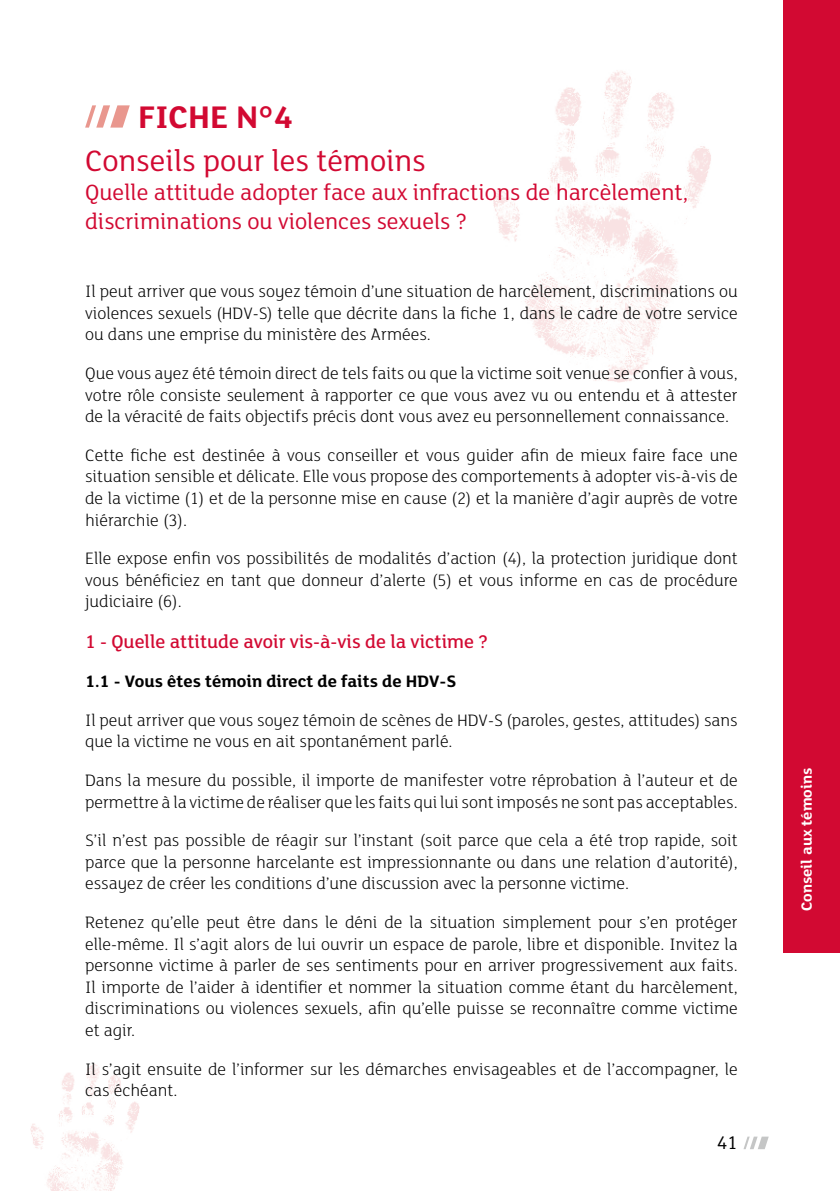
<style>
.page{position:relative;width:840px;height:1191px;background:#fff}
.page>*{position:absolute;margin:0;border:0;box-sizing:border-box;transform-origin:0 0}
.t1{font:700 34px "FS Lola";color:#d20932}
.t2{font:32px "FS Lola";color:#d20932}
.t3{font:24px/28.8px "FS Lola";color:#d20932}
.t4{font:500 20px "FS Lola";color:#d20932}
.t5{font:20px "FS Lola";color:#000}
.t6{font:300 18px/21.6px "FS Lola";color:#000;text-align:justify}
.t7{font:700 18px "FS Lola";color:#000}
.t8{font:700 16px "FS Lola";color:#fff}
</style>
<div class="page">
<svg style="left:743px;top:1136px;width:25px;height:13px"></svg>
<div style="left:782px;top:0;width:57px;height:952px;background:#d20932"></div>
<img style="left:493px;top:70px;width:218px;height:312px">
<img style="left:31px;top:1064px;width:108px;height:127px">
<svg style="left:85px;top:105px;width:45px;height:23px"></svg>
<h1 class="t1" style="left:138px;top:93px;width:156px">FICHE N°4</h1>
<h2 class="t2" style="left:85px;top:140px;width:342px">Conseils pour les témoins</h2>
<h3 class="t3" style="left:85px;top:177px;width:604px">Quelle attitude adopter face aux infractions de harcèlement, discriminations ou violences sexuels ?</h3>
<p class="t6" style="left:85px;top:280px;width:654px">Il peut arriver que vous soyez témoin d’une situation de harcèlement, discriminations ou violences sexuels (HDV-S) telle que décrite dans la fiche 1, dans le cadre de votre service ou dans une emprise du ministère des Armées.</p>
<p class="t6" style="left:85px;top:361px;width:653px">Que vous ayez été témoin direct de tels faits ou que la victime soit venue se confier à vous, votre rôle consiste seulement à rapporter ce que vous avez vu ou entendu et à attester de la véracité de faits objectifs précis dont vous avez eu personnellement connaissance.</p>
<p class="t6" style="left:85px;top:443px;width:653px">Cette fiche est destinée à vous conseiller et vous guider afin de mieux faire face une situation sensible et délicate. Elle vous propose des comportements à adopter vis-à-vis de de la victime (1) et de la personne mise en cause (2) et la manière d’agir auprès de votre hiérarchie (3).</p>
<p class="t6" style="left:85px;top:547px;width:653px">Elle expose enfin vos possibilités de modalités d’action (4), la protection juridique dont vous bénéficiez en tant que donneur d’alerte (5) et vous informe en cas de procédure judiciaire (6).</p>
<p class="t4" style="left:85px;top:629px;width:404px">1 - Quelle attitude avoir vis-à-vis de la victime ?</p>
<p class="t7" style="left:85px;top:669px;width:372px">1.1 - Vous êtes témoin direct de faits de HDV-S</p>
<p class="t6" style="left:85px;top:708px;width:653px">Il peut arriver que vous soyez témoin de scènes de HDV-S (paroles, gestes, attitudes) sans que la victime ne vous en ait spontanément parlé.</p>
<p class="t6" style="left:85px;top:768px;width:654px">Dans la mesure du possible, il importe de manifester votre réprobation à l’auteur et de permettre à la victime de réaliser que les faits qui lui sont imposés ne sont pas acceptables.</p>
<p class="t6" style="left:85px;top:829px;width:653px">S’il n’est pas possible de réagir sur l’instant (soit parce que cela a été trop rapide, soit parce que la personne harcelante est impressionnante ou dans une relation d’autorité), essayez de créer les conditions d’une discussion avec la personne victime.</p>
<p class="t6" style="left:85px;top:910px;width:654px">Retenez qu’elle peut être dans le déni de la situation simplement pour s’en protéger elle-même. Il s’agit alors de lui ouvrir un espace de parole, libre et disponible. Invitez la personne victime à parler de ses sentiments pour en arriver progressivement aux faits.<br>Il importe de l’aider à identifier et nommer la situation comme étant du harcèlement, discriminations ou violences sexuels, afin qu’elle puisse se reconnaître comme victime et agir.</p>
<p class="t6" style="left:85px;top:1057px;width:654px">Il s’agit ensuite de l’informer sur les démarches envisageables et de l’accompagner, le cas échéant.</p>
<p class="t5" style="left:716px;top:1129px;width:23px">41</p>
<p class="t8" style="left:795px;top:911px;width:145px;rotate:-90deg">Conseil aux témoins</p>
</div>
